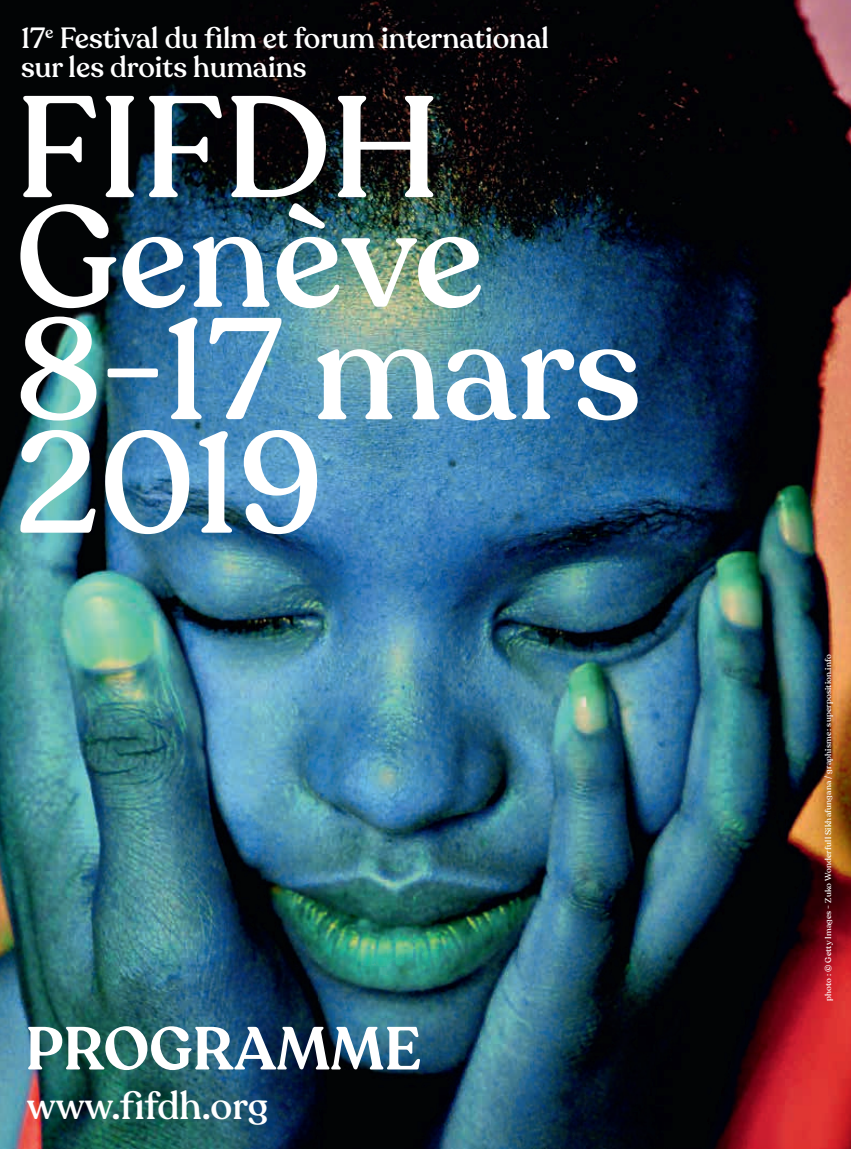
<style>
.page{position:relative;width:851px;height:1149px;background:#fff}
.page>*{position:absolute;margin:0;border:0;box-sizing:border-box;transform-origin:0 0}
.t1{font:500 142.5px/111.8px "Recoleta";color:#fff}
.t2{font:600 60px "Recoleta";color:#fff}
.t3{font:500 38.25px "Recoleta";color:#fff}
.t4{font:500 28.95px/29.4px "Recoleta";color:#fff}
.t5{font:500 8.4px "Recoleta";letter-spacing:.02em;color:#fff}
</style>
<div class="page">
<img style="left:0;top:0;width:850px;height:1148px">
<h3 class="t4" style="left:21px;top:24px;width:529px">17<sup>e</sup> Festival du film et forum international sur les droits humains</h3>
<h1 class="t1" style="left:16px;top:95px;width:627px">FIFDH<br>Genève<br>8-17 mars<br>2019</h1>
<h2 class="t2" style="left:25px;top:1011px;width:397px">PROGRAMME</h2>
<h3 class="t3" style="left:27px;top:1082px;width:243px">www.fifdh.org</h3>
<p class="t5" style="left:823px;top:1000px;width:348px;rotate:-90deg">photo : © Getty Images - Zuko Wonderfull Sikhafungana / graphisme : superposition.info</p>
</div>
